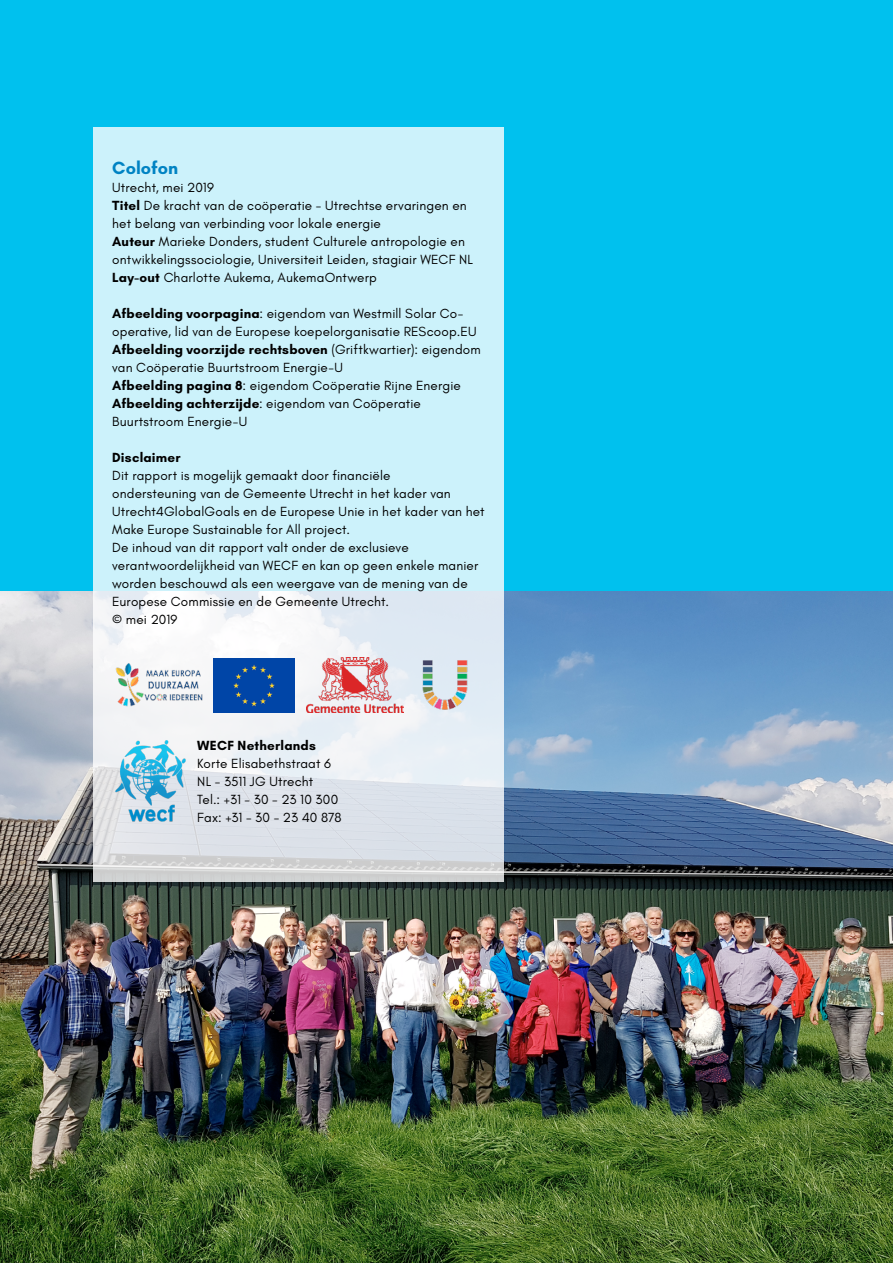
<style>
.page{position:relative;width:893px;height:1263px;background:#00c1ee}
.page>*{position:absolute;margin:0;border:0;box-sizing:border-box;transform-origin:0 0}
.t1{font:700 18px "Glacial Indifference";color:#0083c3}
.t2{font:13.5px/18px "Glacial Indifference";letter-spacing:.01em;color:#000}
.t3{font:700 13.5px "Glacial Indifference";letter-spacing:.015em;color:#000}
.s1{font-weight:700}
</style>
<div class="page">
<img style="left:0;top:592px;width:893px;height:671px">
<svg style="left:94px;top:128px;width:410px;height:754px;background:#d4eef6"></svg>
<img style="left:115px;top:740px;width:71px;height:82px">
<img style="left:108px;top:658px;width:96px;height:54px">
<img style="left:306px;top:658px;width:98px;height:54px">
<div style="left:213px;top:659px;width:81px;height:54px;background:#0045a7"></div>
<img style="left:416px;top:655px;width:58px;height:57px">
<h1 class="t1" style="left:112px;top:157px;width:67px">Colofon</h1>
<p class="t2" style="left:112px;top:179px;width:362px">Utrecht, mei 2019<br><span class="s1">Titel</span> De kracht van de coöperatie - Utrechtse ervaringen en het belang van verbinding voor lokale energie<br><span class="s1">Auteur</span> Marieke Donders, student Culturele antropologie en ontwikkelingssociologie, Universiteit Leiden, stagiair WECF NL <span class="s1">Lay-out</span> Charlotte Aukema, AukemaOntwerp</p>
<p class="t2" style="left:112px;top:305px;width:370px"><span class="s1">Afbeelding voorpagina</span>: eigendom van Westmill Solar Co&shy;operative, lid van de Europese koepelorganisatie REScoop.EU <span class="s1">Afbeelding voorzijde rechtsboven</span> (Griftkwartier): eigendom van Coöperatie Buurtstroom Energie-U<br><span class="s1">Afbeelding pagina 8</span>: eigendom Coöperatie Rijne Energie <span class="s1">Afbeelding achterzijde</span>: eigendom van Coöperatie Buurtstroom Energie-U</p>
<p class="t3" style="left:112px;top:449px;width:70px">Disclaimer</p>
<p class="t2" style="left:112px;top:467px;width:374px">Dit rapport is mogelijk gemaakt door financiële<br>ondersteuning van de Gemeente Utrecht in het kader van Utrecht4GlobalGoals en de Europese Unie in het kader van het Make Europe Sustainable for All project.<br>De inhoud van dit rapport valt onder de exclusieve verantwoordelijkheid van WECF en kan op geen enkele manier worden beschouwd als een weergave van de mening van de Europese Commissie en de Gemeente Utrecht.<br>© mei 2019</p>
<p class="t3" style="left:197px;top:737px;width:120px">WECF Netherlands</p>
<p class="t2" style="left:197px;top:755px;width:146px">Korte Elisabethstraat 6<br>NL - 3511 JG Utrecht<br>Tel.: +31 - 30 - 23 10 300<br>Fax: +31 - 30 - 23 40 878</p>
</div>
